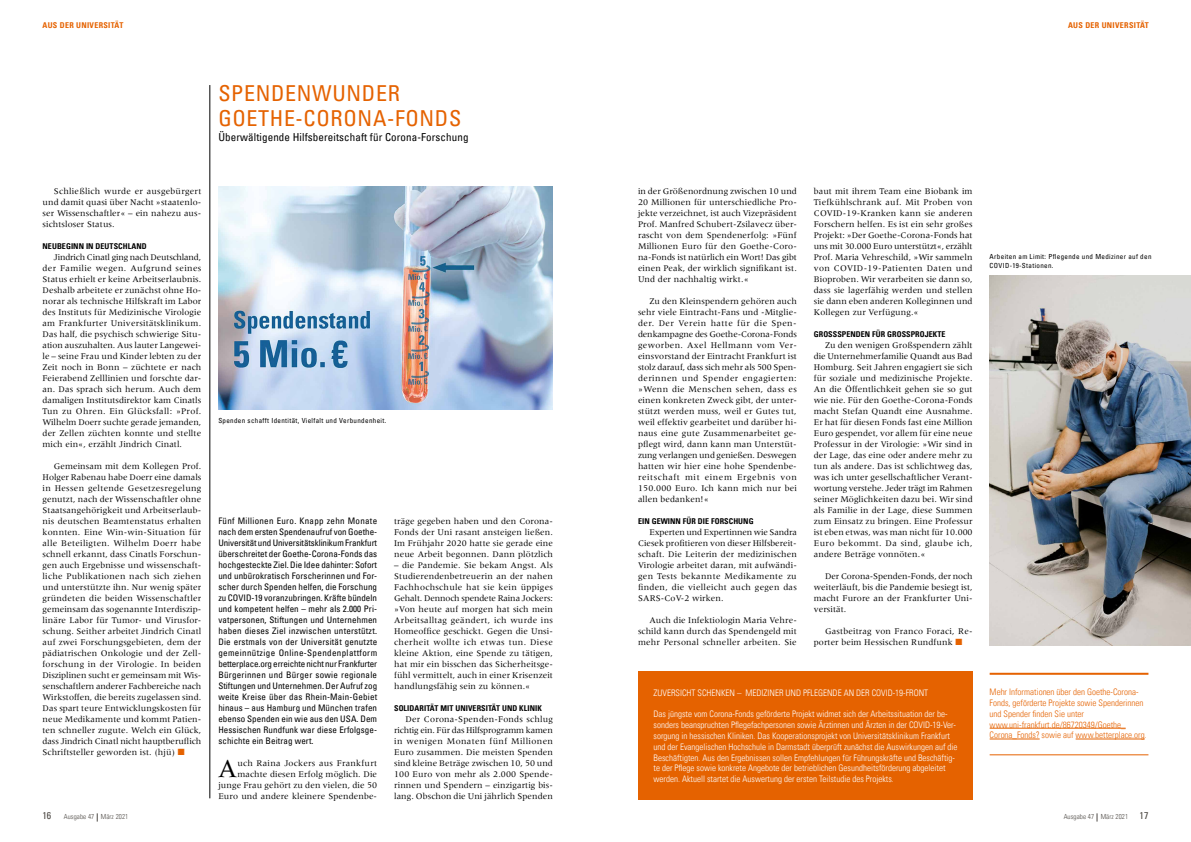
<style>
.page{position:relative;width:1191px;height:842px;background:#fff}
.page>*{position:absolute;margin:0;border:0;box-sizing:border-box;transform-origin:0 0}
.t1{font:26.4px "Meridien";color:#000}
.t2{font:condensed 22px/25px "Univers Com 57";letter-spacing:.03em;color:#e56200}
.t3{font:condensed 11px "Univers Com 57";letter-spacing:.01em;color:#000}
.t4{font:9px/11px "Meridien";letter-spacing:.01em;color:#000;text-align:justify}
.t5{font:condensed 9px/11px "Univers Com 57";letter-spacing:.01em;color:#000;text-align:justify}
.t6{font:9px/10.8px "Univers Com 47 Light Cond";color:#fff}
.t7{font:9px/10.8px "Univers Com 47 Light Cond";color:#e56200}
.t8{font:8px "Univers Com 67 Bold Cond";letter-spacing:.01em;color:#000}
.t9{font:8px "Univers Com 67 Bold Cond";letter-spacing:.04em;color:#e56200}
.t10{font:condensed 7px/9px "Univers Com 57";letter-spacing:.05em;color:#000}
.t11{font:7px "Univers Com 47 Light Cond";letter-spacing:.01em;color:#4d4944}
.s1{color:#e56200}
.s2{font-family:"Univers Com 57";font-stretch:condensed;font-size:10px}
</style>
<div class="page">
<hr style="left:989px;top:673px;width:159px;height:2px;background:#e56200">
<hr style="left:989px;top:754px;width:159px;height:1px;background:#e56200">
<hr style="left:989px;top:728px;width:136px;height:1px;background:#e56200">
<hr style="left:989px;top:739px;width:50px;height:1px;background:#e56200">
<hr style="left:1075px;top:739px;width:69px;height:1px;background:#e56200">
<hr style="left:210px;top:85px;width:1px;height:713px;background:#000">
<div style="left:638px;top:671px;width:334px;height:128px;background:#e56200"></div>
<img style="left:218px;top:187px;width:335px;height:223px">
<img style="left:989px;top:275px;width:202px;height:370px">
<p class="t9" style="left:43px;top:21px;width:82px">AUS DER UNIVERSITÄT</p>
<h2 class="t2" style="left:218px;top:80px;width:244px">SPENDENWUNDER<br>GOETHE-CORONA-FONDS</h2>
<p class="t3" style="left:218px;top:130px;width:252px">Überwältigende Hilfsbereitschaft für Corona-Forschung</p>
<p class="t4" style="left:43px;top:186px;width:160px;text-indent:11px">Schließlich wurde er ausgebürgert und damit quasi über Nacht »staatenlo&shy;ser Wissenschaftler« – ein nahezu aus&shy;sichtsloser Status.</p>
<p class="t8" style="left:43px;top:241px;width:106px">NEUBEGINN IN DEUTSCHLAND</p>
<p class="t4" style="left:43px;top:252px;width:160px;text-indent:11px">Jindrich Cinatl ging nach Deutschland, der Familie wegen. Aufgrund seines Status erhielt er keine Arbeitserlaubnis.<br>Deshalb arbeitete er zunächst ohne Ho&shy;norar als technische Hilfskraft im Labor des Instituts für Medizinische Virologie am Frankfurter Universitätsklinikum.<br>Das half, die psychisch schwierige Situ&shy;ation auszuhalten. Aus lauter Langewei&shy;le – seine Frau und Kinder lebten zu der Zeit noch in Bonn – züchtete er nach Feierabend Zelllinien und forschte dar&shy;an. Das sprach sich herum. Auch dem damaligen Institutsdirektor kam Cinatls Tun zu Ohren. Ein Glücksfall: »Prof.<br>Wilhelm Doerr suchte gerade jemanden, der Zellen züchten konnte und stellte mich ein«, erzählt Jindrich Cinatl.</p>
<p class="t4" style="left:43px;top:461px;width:160px;text-indent:11px">Gemeinsam mit dem Kollegen Prof.<br>Holger Rabenau habe Doerr eine damals in Hessen geltende Gesetzesregelung genutzt, nach der Wissenschaftler ohne Staatsangehörigkeit und Arbeitserlaub&shy;nis deutschen Beamtenstatus erhalten konnten. Eine Win-win-Situation für alle Beteiligten. Wilhelm Doerr habe schnell erkannt, dass Cinatls Forschun&shy;gen auch Ergebnisse und wissenschaft&shy;liche Publikationen nach sich ziehen und unterstützte ihn. Nur wenig später gründeten die beiden Wissenschaftler gemeinsam das sogenannte Interdiszip&shy;linäre Labor für Tumor- und Virusfor&shy;schung. Seither arbeitet Jindrich Cinatl auf zwei Forschungsgebieten, dem der pädiatrischen Onkologie und der Zell&shy;forschung in der Virologie. In beiden Disziplinen sucht er gemeinsam mit Wis&shy;senschaftlern anderer Fachbereiche nach Wirkstoffen, die bereits zugelassen sind.<br>Das spart teure Entwicklungskosten für neue Medikamente und kommt Patien&shy;ten schneller zugute. Welch ein Glück, dass Jindrich Cinatl nicht hauptberuflich Schriftsteller geworden ist. (hjü) <span class="s1">■</span></p>
<p class="t10" style="left:218px;top:416px;width:169px">Spenden schafft Identität, Vielfalt und Verbundenheit.</p>
<p class="t5" style="left:218px;top:515px;width:160px">Fünf Millionen Euro. Knapp zehn Monate nach dem ersten Spendenaufruf von Goethe-Universität und Universitätsklinikum Frankfurt überschreitet der Goethe-Corona-Fonds das hochgesteckte Ziel. Die Idee dahinter: Sofort und unbürokratisch Forscherinnen und For&shy;scher durch Spenden helfen, die Forschung zu COVID-19 voranzubringen. Kräfte bündeln und kompetent helfen – mehr als 2.000 Pri&shy;vatpersonen, Stiftungen und Unternehmen haben dieses Ziel inzwischen unterstützt.<br>Die erstmals von der Universität genutzte gemeinnützige Online-Spendenplattform betterplace.org erreichte nicht nur Frankfurter Bürgerinnen und Bürger sowie regionale Stiftungen und Unternehmen. Der Aufruf zog weite Kreise über das Rhein-Main-Gebiet hinaus – aus Hamburg und München trafen ebenso Spenden ein wie aus den USA. Dem Hessischen Rundfunk war diese Erfolgsge&shy;schichte ein Beitrag wert.</p>
<h1 class="t1" style="left:218px;top:754px;width:21px">A</h1>
<p class="t4" style="left:218px;top:758px;width:160px;text-align:right">uch Raina Jockers aus Frankfurt machte diesen Erfolg möglich. Die junge Frau gehört zu den vielen, die 50<br>Euro und andere kleinere Spendenbe-</p>
<p class="t4" style="left:394px;top:516px;width:160px">träge gegeben haben und den Corona-Fonds der Uni rasant ansteigen ließen.<br>Im Frühjahr 2020 hatte sie gerade eine neue Arbeit begonnen. Dann plötzlich</p>
<p class="t4" style="left:394px;top:560px;width:160px">– die Pandemie. Sie bekam Angst. Als Studierendenbetreuerin an der nahen Fachhochschule hat sie kein üppiges Gehalt. Dennoch spendete Raina Jockers: »Von heute auf morgen hat sich mein Arbeitsalltag geändert, ich wurde ins Homeoffice geschickt. Gegen die Unsi&shy;cherheit wollte ich etwas tun. Diese kleine Aktion, eine Spende zu tätigen, hat mir ein bisschen das Sicherheitsge&shy;fühl vermittelt, auch in einer Krisenzeit handlungsfähig sein zu können.«</p>
<p class="t8" style="left:394px;top:703px;width:149px">SOLIDARITÄT MIT UNIVERSITÄT UND KLINIK</p>
<p class="t4" style="left:394px;top:714px;width:160px;text-align:left;text-indent:11px">Der Corona-Spenden-Fonds schlug richtig ein. Für das Hilfsprogramm kamen in wenigen Monaten fünf Millionen Euro zusammen. Die meisten Spenden sind kleine Beträge zwischen 10, 50 und 100 Euro von mehr als 2.000 Spende&shy;rinnen und Spendern – einzigartig bis&shy;lang. Obschon die Uni jährlich Spenden</p>
<p class="t9" style="left:1068px;top:21px;width:82px">AUS DER UNIVERSITÄT</p>
<p class="t4" style="left:638px;top:186px;width:160px">in der Größenordnung zwischen 10 und 20 Millionen für unterschiedliche Pro&shy;jekte verzeichnet, ist auch Vizepräsident Prof. Manfred Schubert-Zsilavecz über&shy;rascht von dem Spendenerfolg: »Fünf Millionen Euro für den Goethe-Coro&shy;na-Fonds ist natürlich ein Wort! Das gibt einen Peak, der wirklich signifikant ist.<br>Und der nachhaltig wirkt.«</p>
<p class="t4" style="left:638px;top:296px;width:160px;text-indent:11px">Zu den Kleinspendern gehören auch sehr viele Eintracht-Fans und -Mitglie&shy;der. Der Verein hatte für die Spen&shy;denkampagne des Goethe-Corona-Fonds geworben. Axel Hellmann vom Ver&shy;einsvorstand der Eintracht Frankfurt ist stolz darauf, dass sich mehr als 500 Spen&shy;derinnen und Spender engagierten: »Wenn die Menschen sehen, dass es einen konkreten Zweck gibt, der unter&shy;stützt werden muss, weil er Gutes tut, weil effektiv gearbeitet und darüber hi&shy;naus eine gute Zusammenarbeitet ge&shy;pflegt wird, dann kann man Unterstüt&shy;zung verlangen und genießen. Deswegen hatten wir hier eine hohe Spendenbe&shy;reitschaft mit einem Ergebnis von 150.000 Euro. Ich kann mich nur bei allen bedanken!«</p>
<p class="t8" style="left:638px;top:516px;width:117px">EIN GEWINN FÜR DIE FORSCHUNG</p>
<p class="t4" style="left:638px;top:527px;width:160px;text-indent:11px">Experten und Expertinnen wie Sandra Ciesek profitieren von dieser Hilfsbereit&shy;schaft. Die Leiterin der medizinischen Virologie arbeitet daran, mit aufwändi&shy;gen Tests bekannte Medikamente zu finden, die vielleicht auch gegen das SARS-CoV-2 wirken.</p>
<p class="t4" style="left:638px;top:615px;width:160px;text-indent:11px">Auch die Infektiologin Maria Vehre&shy;schild kann durch das Spendengeld mit mehr Personal schneller arbeiten. Sie</p>
<p class="t4" style="left:814px;top:186px;width:160px">baut mit ihrem Team eine Biobank im Tiefkühlschrank auf. Mit Proben von COVID-19-Kranken kann sie anderen Forschern helfen. Es ist ein sehr großes Projekt: »Der Goethe-Corona-Fonds hat uns mit 30.000 Euro unterstützt«, erzählt Prof. Maria Vehreschild, »Wir sammeln von COVID-19-Patienten Daten und Bioproben. Wir verarbeiten sie dann so, dass sie lagerfähig werden und stellen sie dann eben anderen Kolleginnen und Kollegen zur Verfügung.«</p>
<p class="t8" style="left:814px;top:329px;width:133px">GROSSSPENDEN FÜR GROSSPROJEKTE</p>
<p class="t4" style="left:814px;top:340px;width:160px;text-indent:11px">Zu den wenigen Großspendern zählt die Unternehmerfamilie Quandt aus Bad Homburg. Seit Jahren engagiert sie sich für soziale und medizinische Projekte.<br>An die Öffentlichkeit gehen sie so gut wie nie. Für den Goethe-Corona-Fonds macht Stefan Quandt eine Ausnahme.<br>Er hat für diesen Fonds fast eine Million Euro gespendet, vor allem für eine neue Professur in der Virologie: »Wir sind in der Lage, das eine oder andere mehr zu tun als andere. Das ist schlichtweg das, was ich unter gesellschaftlicher Verant&shy;wortung verstehe. Jeder trägt im Rahmen seiner Möglichkeiten dazu bei. Wir sind als Familie in der Lage, diese Summen zum Einsatz zu bringen. Eine Professur ist eben etwas, was man nicht für 10.000<br>Euro bekommt. Da sind, glaube ich, andere Beträge vonnöten.«</p>
<p class="t4" style="left:814px;top:571px;width:160px;text-indent:11px">Der Corona-Spenden-Fonds, der noch weiterläuft, bis die Pandemie besiegt ist, macht Furore an der Frankfurter Uni&shy;versität.</p>
<p class="t4" style="left:814px;top:626px;width:160px;text-indent:11px">Gastbeitrag von Franco Foraci, Re&shy;porter beim Hessischen Rundfunk <span class="s1">■</span></p>
<p class="t6" style="left:653px;top:687px;width:276px">ZUVERSICHT SCHENKEN – MEDIZINER UND PFLEGENDE AN DER COVID-19-FRONT</p>
<p class="t6" style="left:653px;top:709px;width:305px">Das jüngste vom Corona-Fonds geförderte Projekt widmet sich der Arbeitssituation der be&shy;sonders beanspruchten Pflegefachpersonen sowie Ärztinnen und Ärzten in der COVID-19-Ver&shy;sorgung in hessischen Kliniken. Das Kooperationsprojekt von Universitätsklinikum Frankfurt und der Evangelischen Hochschule in Darmstadt überprüft zunächst die Auswirkungen auf die Beschäftigten. Aus den Ergebnissen sollen Empfehlungen für Führungskräfte und Beschäftig&shy;te der Pflege sowie konkrete Angebote der betrieblichen Gesundheitsförderung abgeleitet werden. Aktuell startet die Auswertung der ersten Teilstudie des Projekts.</p>
<p class="t10" style="left:989px;top:252px;width:163px">Arbeiten am Limit: Pflegende und Mediziner auf den<br>COVID-19-Stationen.</p>
<p class="t7" style="left:989px;top:686px;width:158px">Mehr Informationen über den Goethe-Corona-Fonds, geförderte Projekte sowie Spenderinnen und Spender finden Sie unter www.uni-frankfurt.de/86720349/Goethe_ Corona_Fonds? sowie auf www.betterplace.org.</p>
<p class="t11" style="left:43px;top:812px;width:87px"><span class="s2">16</span> Ausgabe 47 März 2021</p>
<p class="t11" style="left:1063px;top:812px;width:86px">Ausgabe 47 März 2021 <span class="s2">17</span></p>
</div>
